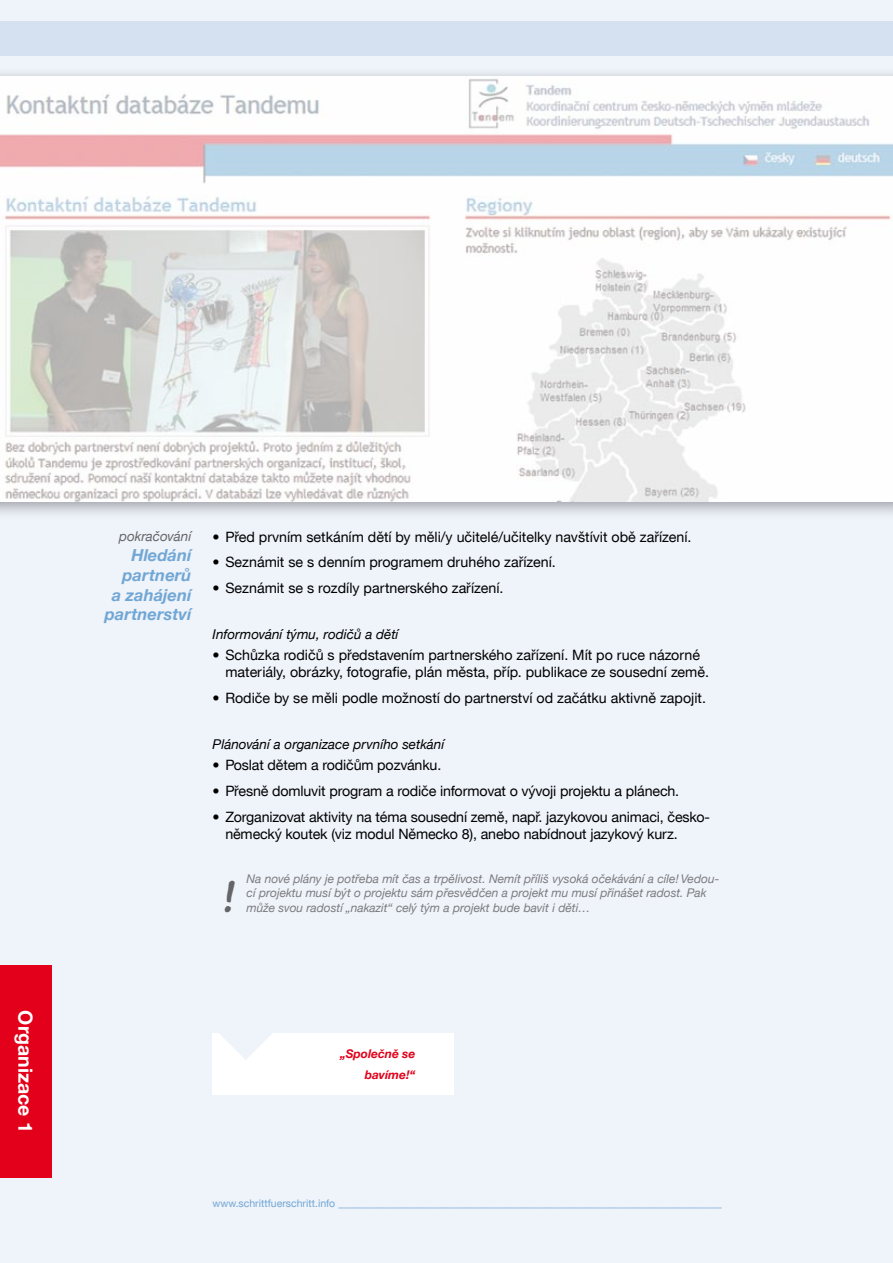
<style>
.page{position:relative;width:893px;height:1263px;background:#eff3fa}
.page>*{position:absolute;margin:0;border:0;box-sizing:border-box;transform-origin:0 0}
.t1{font:700 45px "Segoe Print";color:#646567}
.t2{font:700 19.5px "Helvetica Neue CE";color:#fff}
.t3{font:italic 700 16.5px/19.8px "Helvetica Neue CE";color:#71a7d5;text-align:right}
.t4{font:14.25px/17.1px "Helvetica Neue CE";color:#000}
.t5{font:italic 13.5px "Helvetica Neue CE";color:#000}
.t6{font:italic 13.5px "Helvetica Neue CE";color:#646567}
.t7{font:italic 12px/14.4px "Helvetica Neue CE";color:#7b7c7e}
.t8{font:italic 700 12px/21px "Helvetica Neue CE";color:#e2001a;text-align:right}
.t9{font:10.5px "Helvetica Neue CE";color:#71a7d5}
</style>
<div class="page">
<div style="left:0;top:66px;width:893px;height:454px;background:#000;opacity:.35"></div>
<img style="left:0;top:77px;width:893px;height:425px">
<div style="left:0;top:21px;width:893px;height:34px;background:#d5e1f1"></div>
<div style="left:212px;top:1033px;width:242px;height:62px;background:#fff"></div>
<svg style="left:219px;top:1033px;width:53px;height:27px"></svg>
<div style="left:0;top:965px;width:51px;height:213px;background:#e2001a"></div>
<h2 class="t2" style="left:38px;top:1010px;width:124px;rotate:90deg">Organizace 1</h2>
<p class="t6" style="left:119px;top:528px;width:74px">pokračování</p>
<p class="t3" style="left:105px;top:545px;width:88px">Hledání partnerů<br>a zahájení partnerství</p>
<p class="t4" style="left:213px;top:528px;width:480px">• Před prvním setkáním dětí by měli/y učitelé/učitelky navštívit obě zařízení.</p>
<p class="t4" style="left:213px;top:554px;width:345px">• Seznámit se s denním programem druhého zařízení.</p>
<p class="t4" style="left:213px;top:579px;width:292px">• Seznámit se s rozdíly partnerského zařízení.</p>
<p class="t5" style="left:213px;top:626px;width:187px">Informování týmu, rodičů a dětí</p>
<p class="t4" style="left:225px;top:647px;width:485px;text-indent:-13px">• Schůzka rodičů s představením partnerského zařízení. Mít po ruce názorné materiály, obrázky, fotografie, plán města, příp. publikace ze sousední země.</p>
<p class="t4" style="left:213px;top:690px;width:495px">• Rodiče by se měli podle možností do partnerství od začátku aktivně zapojit.</p>
<p class="t5" style="left:213px;top:736px;width:233px">Plánování a organizace prvního setkání</p>
<p class="t4" style="left:213px;top:757px;width:230px">• Poslat dětem a rodičům pozvánku.</p>
<p class="t4" style="left:213px;top:783px;width:468px">• Přesně domluvit program a rodiče informovat o vývoji projektu a plánech.</p>
<p class="t4" style="left:225px;top:808px;width:486px;text-indent:-13px">• Zorganizovat aktivity na téma sousední země, např. jazykovou animaci, česko&shy;německý koutek (viz modul Německo 8), anebo nabídnout jazykový kurz.</p>
<p class="t7" style="left:247px;top:872px;width:474px">Na nové plány je potřeba mít čas a trpělivost. Nemít příliš vysoká očekávání a cíle! Vedou&shy;cí projektu musí být o projektu sám přesvědčen a projekt mu musí přinášet radost. Pak může svou radostí „nakazit“ celý tým a projekt bude bavit i děti…</p>
<h1 class="t1" style="left:222px;top:856px;width:16px">!</h1>
<p class="t8" style="left:340px;top:1043px;width:77px">„Společně se bavíme!“</p>
<p class="t9" style="left:213px;top:1197px;width:511px">www.schrittfuerschritt.info _________________________________________________________________________</p>
</div>
